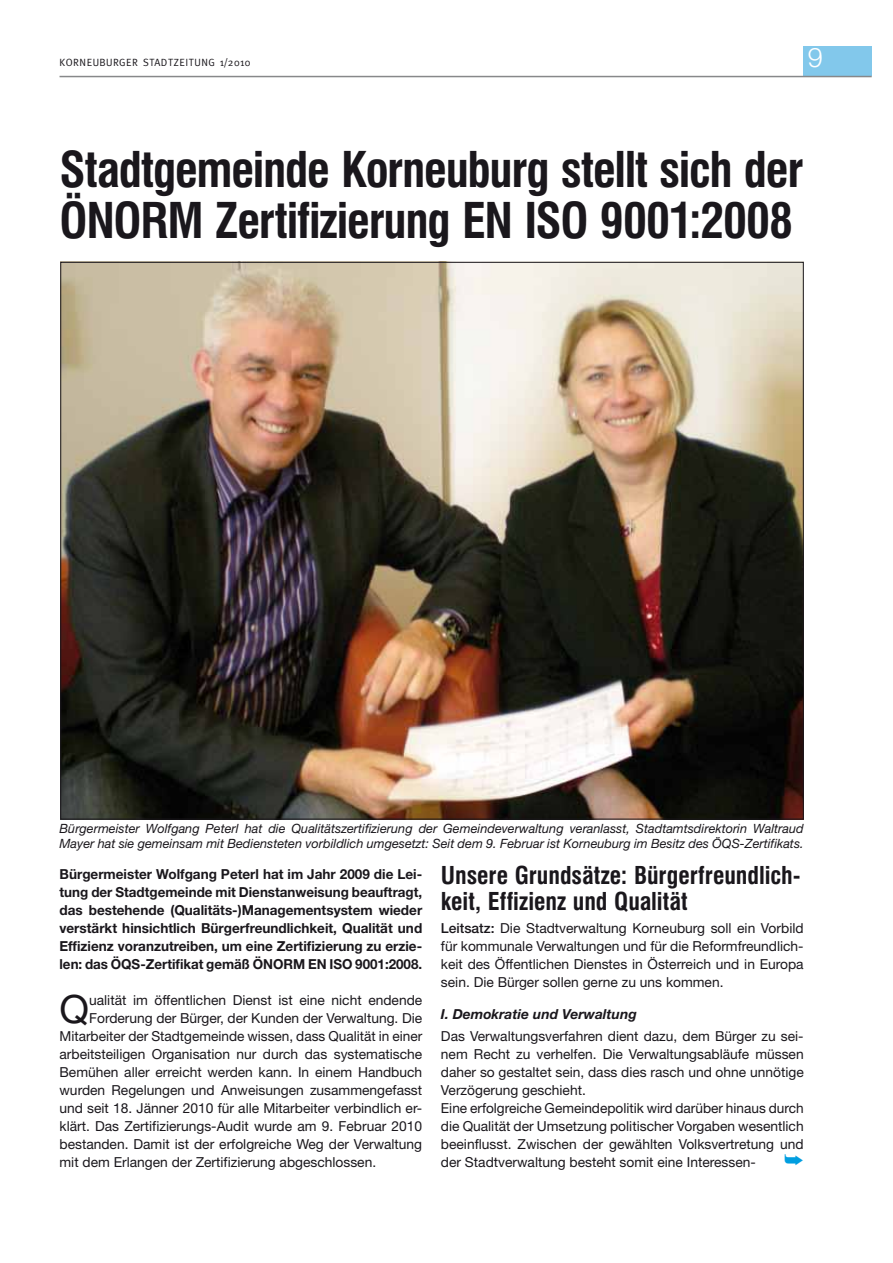
<style>
.page{position:relative;width:893px;height:1263px;background:#fff}
.page>*{position:absolute;margin:0;border:0;box-sizing:border-box;transform-origin:0 0}
.t1{font:700 condensed 48px/51px "Swiss 721 BT";letter-spacing:-.025em;color:#1a171c}
.t2{font:39px "Helvetica Neue";color:#1a171c}
.t3{font:300 27px "Helvetica Neue";color:#fff}
.t4{font:700 condensed 24px/25.5px "Swiss 721 BT";color:#1a171c}
.t5{font:13.8px/18px "Helvetica Neue";color:#1a171c;text-align:justify}
.t6{font:700 13.8px/18px "Helvetica Neue";color:#1a171c;text-align:justify}
.t7{font:italic 700 13.8px "Helvetica Neue";color:#1a171c}
.t8{font:italic 12.75px/15px "Helvetica Neue";color:#1a171c}
.t9{font:10.5px "Meta";letter-spacing:.05em;color:#1a171c}
.s1{font-weight:500}
</style>
<div class="page">
<div style="left:804px;top:47px;width:68px;height:29px;background:#82c8eb"></div>
<hr style="left:60px;top:76px;width:812px;height:1px;background:#87888a">
<img style="left:62px;top:264px;width:740px;height:553px">
<p class="t9" style="left:60px;top:56px;width:193px">KORNEUBURGER STADTZEITUNG 1/2010</p>
<h3 class="t3" style="left:808px;top:41px;width:17px">9</h3>
<h1 class="t1" style="left:60px;top:144px;width:746px">Stadtgemeinde Korneuburg stellt sich der<br>ÖNORM Zertifizierung EN ISO 9001:2008</h1>
<p class="t8" style="left:60px;top:821px;width:746px">Bürgermeister Wolfgang Peterl hat die Qualitätszertifizierung der Gemeindeverwaltung veranlasst, Stadtamtsdirektorin Waltraud<br>Mayer hat sie gemeinsam mit Bediensteten vorbildlich umgesetzt: Seit dem 9. Februar ist Korneuburg im Besitz des ÖQS-Zertifikats.</p>
<p class="t6" style="left:60px;top:865px;width:364px">Bürgermeister Wolfgang Peterl hat im Jahr 2009 die Lei&shy;tung der Stadtgemeinde mit Dienstanweisung beauftragt, das bestehende (Qualitäts-)Managementsystem wieder verstärkt hinsichtlich Bürgerfreundlichkeit, Qualität und Effizienz voranzutreiben, um eine Zertifizierung zu erzie&shy;len: das ÖQS-Zertifikat gemäß ÖNORM EN ISO 9001:2008.</p>
<h2 class="t2" style="left:60px;top:986px;width:31px">Q</h2>
<p class="t5" style="left:89px;top:991px;width:335px">ualität im öffentlichen Dienst ist eine nicht endende</p>
<p class="t5" style="left:89px;top:1009px;width:335px">Forderung der Bürger, der Kunden der Verwaltung. Die</p>
<p class="t5" style="left:60px;top:1027px;width:364px">Mitarbeiter der Stadtgemeinde wissen, dass Qualität in einer</p>
<p class="t5" style="left:60px;top:1045px;width:364px">arbeitsteiligen Organisation nur durch das systematische</p>
<p class="t5" style="left:60px;top:1063px;width:364px">Bemühen aller erreicht werden kann. In einem Handbuch</p>
<p class="t5" style="left:60px;top:1081px;width:364px">wurden Regelungen und Anweisungen zusammengefasst</p>
<p class="t5" style="left:60px;top:1099px;width:364px">und seit 18. Jänner 2010 für alle Mitarbeiter verbindlich er-</p>
<p class="t5" style="left:60px;top:1117px;width:364px">klärt. Das Zertifizierungs-Audit wurde am 9. Februar 2010</p>
<p class="t5" style="left:60px;top:1135px;width:364px">bestanden. Damit ist der erfolgreiche Weg der Verwaltung</p>
<p class="t5" style="left:60px;top:1153px;width:318px">mit dem Erlangen der Zertifizierung abgeschlossen.</p>
<h3 class="t4" style="left:441px;top:863px;width:361px">Unsere Grundsätze: Bürgerfreundlich&shy;keit, Effizienz und Qualität</h3>
<p class="t5" style="left:441px;top:919px;width:364px"><span class="s1">Leitsatz:</span> Die Stadtverwaltung Korneuburg soll ein Vorbild für kommunale Verwaltungen und für die Reformfreundlich&shy;keit des Öffentlichen Dienstes in Österreich und in Europa sein. Die Bürger sollen gerne zu uns kommen.</p>
<p class="t7" style="left:441px;top:1005px;width:197px">I. Demokratie und Verwaltung</p>
<p class="t5" style="left:441px;top:1027px;width:364px;text-align:left">Das Verwaltungsverfahren dient dazu, dem Bürger zu sei&shy;nem Recht zu verhelfen. Die Verwaltungsabläufe müssen daher so gestaltet sein, dass dies rasch und ohne unnötige Verzögerung geschieht.<br>Eine erfolgreiche Gemeindepolitik wird darüber hinaus durch die Qualität der Umsetzung politischer Vorgaben wesentlich beeinflusst. Zwischen der gewählten Volksvertretung und der Stadtverwaltung besteht somit eine Interessen-</p>
</div>
